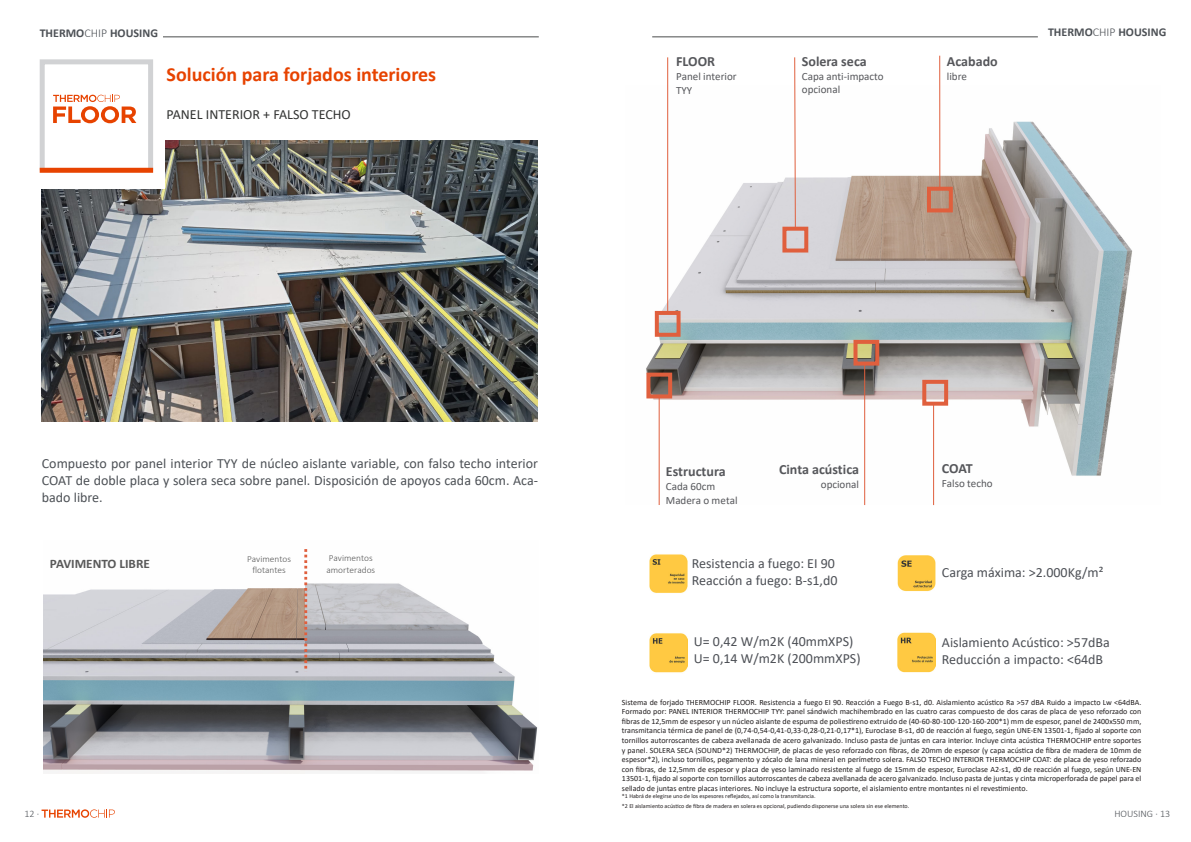
<style>
.page{position:relative;width:1191px;height:842px;background:#fff}
.page>*{position:absolute;margin:0;border:0;box-sizing:border-box;transform-origin:0 0}
.t1{font:700 20px "Calibri";color:#e74300}
.t2{font:14px "Calibri";color:#4d5056}
.t3{font:14px/16.8px "Calibri";color:#4d5156;text-align:justify}
.t4{font:700 14px "Calibri";color:#56575b}
.t5{font:14px "Calibri";color:#323332}
.t6{font:700 13px "Calibri";color:#595959}
.t7{font:700 12px "Calibri";color:#4d5156}
.t8{font:11px/13.2px "Calibri";color:#56575b}
.t9{font:300 10px "Calibri";color:#4d5156}
.t10{font:300 9.2px/11.1px "Calibri";color:#595959;text-align:center}
.t11{font:8px/9.6px "Calibri";color:#231f20;text-align:justify}
.t12{font:6px "Calibri";color:#231f20}
.s1{font-weight:300}
</style>
<div class="page">
<svg style="left:42px;top:809px;width:73px;height:9px"></svg>
<hr style="left:153px;top:37px;width:386px;height:1px;background:#4b4c4d">
<hr style="left:652px;top:37px;width:385px;height:1px;background:#4b4c4d">
<img style="left:42px;top:140px;width:495px;height:281px">
<div style="left:28px;top:43px;width:137px;height:146px;background:#fff"></div>
<div style="left:40px;top:28px;width:123px;height:15px;background:#fff"></div>
<div style="left:40px;top:59px;width:113px;height:114px;border:5px solid #d1d2d4"></div>
<div style="left:40px;top:168px;width:113px;height:5px;background:#e74300"></div>
<img style="left:649px;top:554px;width:38px;height:39px">
<img style="left:649px;top:633px;width:38px;height:40px">
<img style="left:897px;top:633px;width:38px;height:39px">
<img style="left:43px;top:549px;width:495px;height:225px">
<svg style="left:304px;top:549px;width:3px;height:122px"></svg>
<img style="left:646px;top:85px;width:487px;height:419px">
<div style="left:655px;top:311px;width:25px;height:26px;border:4px solid #e05f3d"></div>
<hr style="left:667px;top:57px;width:1px;height:256px;background:#e05f3d">
<div style="left:646px;top:373px;width:26px;height:25px;border:4px solid #e05f3d"></div>
<div style="left:853px;top:340px;width:26px;height:26px;border:4px solid #e05f3d"></div>
<div style="left:782px;top:227px;width:26px;height:25px;border:4px solid #e05f3d"></div>
<div style="left:927px;top:187px;width:25px;height:25px;border:4px solid #e05f3d"></div>
<hr style="left:659px;top:396px;width:1px;height:109px;background:#e05f3d">
<hr style="left:864px;top:362px;width:1px;height:143px;background:#e05f3d">
<svg style="left:794px;top:57px;width:2px;height:172px"></svg>
<hr style="left:939px;top:56px;width:1px;height:133px;background:#e05f3d">
<div style="left:922px;top:380px;width:26px;height:26px;border:4px solid #e05f3d"></div>
<hr style="left:933px;top:402px;width:1px;height:103px;background:#e05f3d">
<img style="left:897px;top:556px;width:38px;height:35px">
<svg style="left:53px;top:95px;width:83px;height:28px"></svg>
<p class="t7" style="left:40px;top:25px;width:120px">THERMO<span class="s1">CHIP</span> HOUSING</p>
<p class="t7" style="left:1048px;top:23px;width:120px">THERMO<span class="s1">CHIP</span> HOUSING</p>
<p class="t1" style="left:167px;top:61px;width:271px">Solución para forjados interiores</p>
<p class="t5" style="left:167px;top:105px;width:186px">PANEL INTERIOR + FALSO TECHO</p>
<p class="t4" style="left:676px;top:52px;width:40px">FLOOR</p>
<p class="t8" style="left:676px;top:70px;width:62px">Panel interior<br>TYY</p>
<p class="t4" style="left:802px;top:52px;width:66px">Solera seca</p>
<p class="t8" style="left:802px;top:70px;width:83px">Capa anti-impacto opcional</p>
<p class="t4" style="left:947px;top:52px;width:52px">Acabado</p>
<p class="t8" style="left:947px;top:70px;width:22px">libre</p>
<p class="t3" style="left:42px;top:455px;width:498px">Compuesto por panel interior TYY de núcleo aislante variable, con falso techo interior COAT de doble placa y solera seca sobre panel. Disposición de apoyos cada 60cm. Aca&shy;bado libre.</p>
<p class="t4" style="left:666px;top:462px;width:61px">Estructura</p>
<p class="t8" style="left:666px;top:480px;width:73px">Cada 60cm<br>Madera o metal</p>
<p class="t4" style="left:779px;top:460px;width:82px">Cinta acústica</p>
<p class="t8" style="left:821px;top:478px;width:40px">opcional</p>
<p class="t4" style="left:942px;top:458px;width:32px">COAT</p>
<p class="t8" style="left:942px;top:476px;width:52px">Falso techo</p>
<p class="t6" style="left:50px;top:554px;width:101px">PAVIMENTO LIBRE</p>
<p class="t10" style="left:247px;top:553px;width:45px">Pavimentos flotantes</p>
<p class="t10" style="left:326px;top:553px;width:50px;text-align:left">Pavimentos amorterados</p>
<p class="t2" style="left:692px;top:554px;width:145px">Resistencia a fuego: EI 90</p>
<p class="t2" style="left:692px;top:571px;width:147px">Reacción a fuego: B-s1,d0</p>
<p class="t2" style="left:942px;top:563px;width:163px">Carga máxima: &gt;2.000Kg/m²</p>
<p class="t2" style="left:694px;top:632px;width:161px">U= 0,42 W/m2K (40mmXPS)</p>
<p class="t2" style="left:694px;top:649px;width:168px">U= 0,14 W/m2K (200mmXPS)</p>
<p class="t2" style="left:942px;top:633px;width:169px">Aislamiento Acústico: &gt;57dBa</p>
<p class="t2" style="left:942px;top:650px;width:163px">Reducción a impacto: &lt;64dB</p>
<p class="t11" style="left:622px;top:697px;width:521px">Sistema de forjado THERMOCHIP FLOOR. Resistencia a fuego EI 90. Reacción a Fuego B-s1, d0. Aislamiento acústico Ra &gt;57 dBA Ruido a impacto Lw &lt;64dBA.<br>Formado por: PANEL INTERIOR THERMOCHIP TYY: panel sándwich machihembrado en las cuatro caras compuesto de dos caras de placa de yeso reforzado con fibras de 12,5mm de espesor y un núcleo aislante de espuma de poliestireno extruido de (40-60-80-100-120-160-200*1) mm de espesor, panel de 2400x550 mm, transmitancia térmica de panel de (0,74-0,54-0,41-0,33-0,28-0,21-0,17*1), Euroclase B-s1, d0 de reacción al fuego, según UNE-EN 13501-1, fijado al soporte con tornillos autorroscantes de cabeza avellanada de acero galvanizado. Incluso pasta de juntas en cara interior. Incluye cinta acústica THERMOCHIP entre soportes y panel. SOLERA SECA (SOUND*2) THERMOCHIP, de placas de yeso reforzado con fibras, de 20mm de espesor (y capa acústica de fibra de madera de 10mm de espesor*2), incluso tornillos, pegamento y zócalo de lana mineral en perímetro solera. FALSO TECHO INTERIOR THERMOCHIP COAT: de placa de yeso reforzado con fibras, de 12,5mm de espesor y placa de yeso laminado resistente al fuego de 15mm de espesor, Euroclase A2-s1, d0 de reacción al fuego, según UNE-EN 13501-1, fijado al soporte con tornillos autorroscantes de cabeza avellanada de acero galvanizado. Incluso pasta de juntas y cinta microperforada de papel para el sellado de juntas entre placas interiores. No incluye la estructura soporte, el aislamiento entre montantes ni el revestimiento.</p>
<p class="t12" style="left:622px;top:792px;width:195px">*1 Habrá de elegirse uno de los espesores reflejados, así como la transmitancia.</p>
<p class="t12" style="left:622px;top:801px;width:289px">*2 El aislamiento acústico de fibra de madera en solera es opcional, pudiendo disponerse una solera sin ese elemento.</p>
<p class="t9" style="left:24px;top:807px;width:16px">12 ·</p>
<p class="t9" style="left:1114px;top:807px;width:57px">HOUSING · 13</p>
</div>
